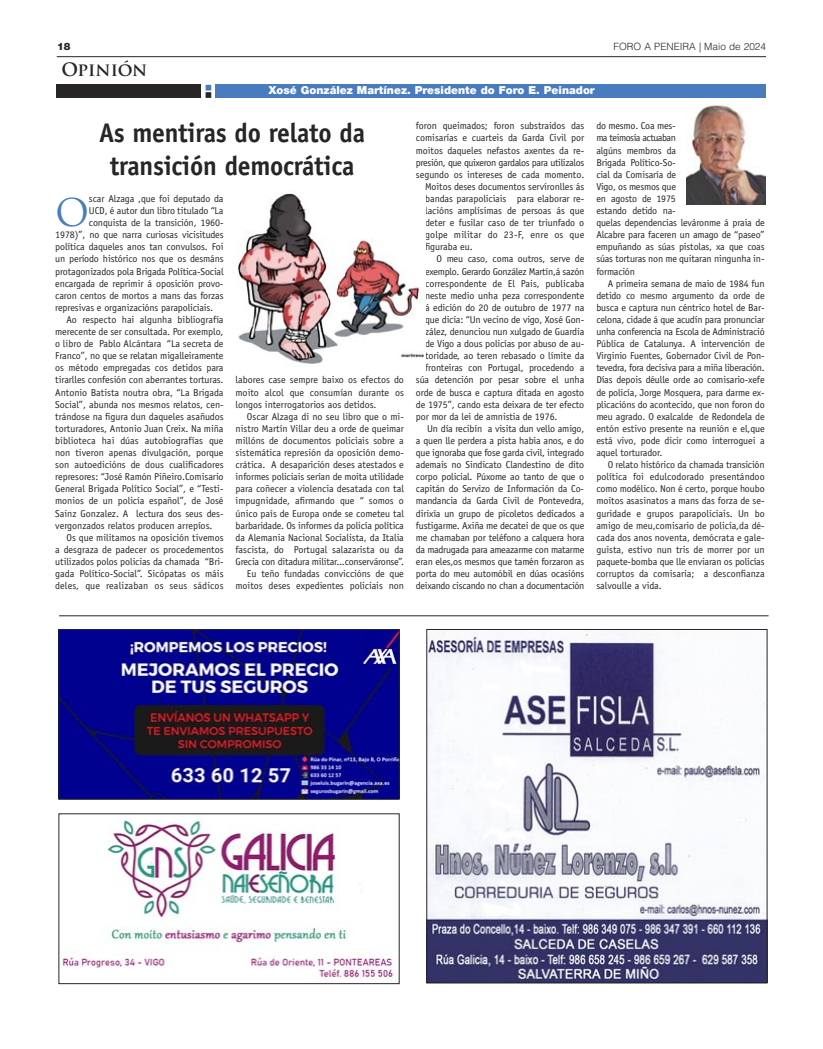
<style>
.page{position:relative;width:823px;height:1049px;background:#fff}
.page>*{position:absolute;margin:0;border:0;box-sizing:border-box;transform-origin:0 0}
.t1{font:37.2px "Trajan Pro";color:#487cbe}
.t2{font:700 27px/32.4px "Officina Sans Std";letter-spacing:-.01em;color:#272526;text-align:center;scale:.95 1}
.t3{font:700 18px "Trajan Pro";letter-spacing:-.005em;color:#272526}
.t4{font:900 11px "Helvetica Neue LT";color:#fff}
.t5{font:10px/12.1px "Officina Sans Std";letter-spacing:-.01em;color:#272526;text-align:justify}
.t6{font:10px "Officina Sans Std";letter-spacing:-.035em;color:#272526}
.t7{font:10px "Officina Sans Std";letter-spacing:.015em;color:#272526}
.t8{font:300 10px "Helvetica LT Std";color:#272526}
.t9{font:900 10px "Helvetica Neue LT";color:#272526}
</style>
<div class="page">
<hr style="left:57px;top:56px;width:708px;height:1px;background:#272526">
<div style="left:57px;top:85px;width:144px;height:13px;background:#272526"></div>
<div style="left:215px;top:85px;width:550px;height:13px;background:#487cbe"></div>
<svg style="left:205px;top:85px;width:6px;height:13px"></svg>
<img style="left:62px;top:819px;width:334px;height:163px">
<div style="left:59px;top:814px;width:340px;height:170px;border:1px solid #272526"></div>
<img style="left:686px;top:105px;width:78px;height:99px">
<img style="left:238px;top:193px;width:186px;height:171px">
<hr style="left:59px;top:615px;width:709px;height:1px;background:#272526">
<img style="left:428px;top:631px;width:336px;height:350px">
<div style="left:426px;top:629px;width:340px;height:354px;border:1px solid #272526"></div>
<img style="left:61px;top:631px;width:336px;height:166px">
<div style="left:59px;top:629px;width:340px;height:170px;border:1px solid #272526"></div>
<p class="t9" style="left:57px;top:42px;width:15px">18</p>
<p class="t8" style="left:613px;top:41px;width:154px">FORO A PENEIRA | Maio de 2024</p>
<p class="t3" style="left:62px;top:59px;width:87px">Opinión</p>
<p class="t4" style="left:268px;top:86px;width:327px">Xosé González Martínez. Presidente do Foro E. Peinador</p>
<p class="t2" style="left:99px;top:119px;width:281px">As mentiras do relato da transición democrática</p>
<p class="t5" style="left:415px;top:121px;width:170px">foron queimados; foron substraidos das</p>
<p class="t5" style="left:415px;top:133px;width:170px">comisarías e cuarteis da Garda Civil por</p>
<p class="t5" style="left:415px;top:145px;width:170px">moitos daqueles nefastos axentes da re-</p>
<p class="t6" style="left:415px;top:158px;width:170px">presión, que quixeron gardalos para utilizalos</p>
<p class="t5" style="left:415px;top:169px;width:170px">segundo os intereses de cada momento.</p>
<p class="t5" style="left:425px;top:181px;width:160px">Moitos deses documentos servíronlles ás</p>
<p class="t5" style="left:425px;top:193px;width:160px">bandas parapoliciais para elaborar re-</p>
<p class="t5" style="left:425px;top:205px;width:160px">lacións amplísimas de persoas ás que</p>
<p class="t5" style="left:425px;top:217px;width:160px">deter e fusilar caso de ter triunfado o</p>
<p class="t7" style="left:425px;top:231px;width:160px">golpe militar do 23-F, enre os que</p>
<p class="t5" style="left:425px;top:242px;width:49px">figuraba eu.</p>
<p class="t5" style="left:436px;top:254px;width:149px">O meu caso, coma outros, serve de</p>
<p class="t5" style="left:425px;top:266px;width:160px">exemplo. Gerardo González Martín,á sazón</p>
<p class="t5" style="left:425px;top:278px;width:160px">correspondente de El Pais, publicaba</p>
<p class="t5" style="left:425px;top:290px;width:160px">neste medio unha peza correspondente</p>
<p class="t5" style="left:425px;top:302px;width:160px">á edición do 20 de outubro de 1977 na</p>
<p class="t5" style="left:425px;top:314px;width:160px">que dicía: “Un vecino de vigo, Xosé Gon-</p>
<p class="t5" style="left:425px;top:326px;width:160px">zález, denunciou nun xulgado de Guardia</p>
<p class="t5" style="left:425px;top:338px;width:160px">de Vigo a dous policías por abuso de au-</p>
<p class="t5" style="left:425px;top:351px;width:160px">toridade, ao teren rebasado o límite da</p>
<p class="t5" style="left:425px;top:363px;width:160px">fronteiras con Portugal, procedendo a</p>
<p class="t5" style="left:415px;top:375px;width:170px">súa detención por pesar sobre el unha</p>
<p class="t5" style="left:415px;top:387px;width:170px">orde de busca e captura ditada en agosto</p>
<p class="t5" style="left:415px;top:399px;width:170px">de 1975”, cando esta deixara de ter efecto</p>
<p class="t5" style="left:415px;top:411px;width:143px">por mor da lei de amnistia de 1976.</p>
<p class="t5" style="left:415px;top:423px;width:170px;text-indent:11px">Un día recibín a visita dun vello amigo, a quen lle perdera a pista habia anos, e do que ignoraba que fose garda civil, integrado ademais no Sindicato Clandestino de dito corpo policial. Púxome ao tanto de que o capitán do Servizo de Información da Co&shy;mandancia da Garda Civil de Pontevedra, dirixía un grupo de picoletos dedicados a fustigarme. Axiña me decatei de que os que me chamaban por teléfono a calquera hora da madrugada para ameazarme con matarme eran eles,os mesmos que tamén forzaron as porta do meu automóbil en dúas ocasións deixando ciscando no chan a documentación</p>
<p class="t5" style="left:596px;top:121px;width:170px;text-align:left">do mesmo. Coa mes-<br>ma teimosía actuaban<br>algúns membros da<br>Brigada Político-So-<br>cial da Comisaría de<br>Vigo, os mesmos que<br>en agosto de 1975<br>estando detido na-<br>quelas dependencias leváronme á praia de<br>Alcabre para faceren un amago de “paseo” empuñando as súas pistolas, xa que coas súas torturas non me quitaran ningunha in&shy;formación</p>
<p class="t5" style="left:596px;top:278px;width:170px;text-indent:11px">A primeira semana de maio de 1984 fun detido co mesmo argumento da orde de busca e captura nun céntrico hotel de Bar&shy;celona, cidade á que acudín para pronunciar unha conferencia na Escola de Administració Pública de Catalunya. A intervención de Virginio Fuentes, Gobernador Civil de Pon&shy;tevedra, fora decisiva para a miña liberación.<br>Días depois déulle orde ao comisario-xefe de policía, Jorge Mosquera, para darme ex&shy;plicacións do acontecido, que non foron do meu agrado. O exalcalde de Redondela de entón estivo presente na reunión e el,que está vivo, pode dicir como interroguei a aquel torturador.</p>
<p class="t5" style="left:596px;top:459px;width:170px;text-indent:11px">O relato histórico da chamada transición política foi edulcodorado presentándoo como modélico. Non é certo, porque houbo moitos asasinatos a mans das forza de se&shy;guridade e grupos parapoliciais. Un bo amigo de meu,comisario de policía,da dé&shy;cada dos anos noventa, demócrata e gale&shy;guista, estivo nun tris de morrer por un paquete-bomba que lle enviaran os policías corruptos da comisaria; a desconfianza salvoulle a vida.</p>
<p class="t1" style="left:55px;top:191px;width:36px">O</p>
<p class="t5" style="left:89px;top:193px;width:136px">scar Alzaga ,que foi deputado da</p>
<p class="t5" style="left:89px;top:205px;width:136px">UCD, é autor dun libro titulado “La</p>
<p class="t5" style="left:89px;top:217px;width:136px">conquista de la transición, 1960-</p>
<p class="t5" style="left:55px;top:230px;width:170px">1978)”, no que narra curiosas vicisitudes</p>
<p class="t5" style="left:55px;top:242px;width:170px">política daqueles anos tan convulsos. Foi</p>
<p class="t5" style="left:55px;top:254px;width:170px">un período histórico nos que os desmáns</p>
<p class="t5" style="left:55px;top:266px;width:170px">protagonizados pola Brigada Política-Social</p>
<p class="t5" style="left:55px;top:278px;width:170px">encargada de reprimir á oposición provo-</p>
<p class="t5" style="left:55px;top:290px;width:170px">caron centos de mortos a mans das forzas</p>
<p class="t5" style="left:55px;top:302px;width:159px">represivas e organizacións parapoliciais.</p>
<p class="t5" style="left:55px;top:314px;width:170px;text-indent:11px">Ao respecto hai algunha bibliografía merecente de ser consultada. Por exemplo, o libro de Pablo Alcántara “La secreta de Franco”, no que se relatan migalleiramente os método empregadas cos detidos para tirarlles confesión con aberrantes torturas.<br>Antonio Batista noutra obra, “La Brigada Social”, abunda nos mesmos relatos, cen&shy;trándose na figura dun daqueles asañudos torturadores, Antonio Juan Creix. Na miña biblioteca hai dúas autobiografías que non tiveron apenas divulgación, porque son autoedicións de dous cualificadores represores: “José Ramón Piñeiro.Comisario General Brigada Político Social”, e “Testi&shy;monios de un policía español”, de José Sainz Gonzalez. A lectura dos seus des&shy;vergonzados relatos producen arrepíos.</p>
<p class="t5" style="left:55px;top:532px;width:170px;text-indent:11px">Os que militamos na oposición tivemos a desgraza de padecer os procedementos utilizados polos policias da chamada “Bri&shy;gada Político-Social”. Sicópatas os máis deles, que realizaban os seus sádicos</p>
<p class="t5" style="left:235px;top:375px;width:170px">labores case sempre baixo os efectos do moito alcol que consumían durante os longos interrogatorios aos detidos.</p>
<p class="t5" style="left:235px;top:411px;width:170px;text-indent:11px">Oscar Alzaga di no seu libro que o mi&shy;nistro Martín Villar deu a orde de queimar millóns de documentos policiais sobre a sistemática represión da oposición demo&shy;crática. A desaparición deses atestados e informes policiais serían de moita utilidade para coñecer a violencia desatada con tal impugnidade, afirmando que “ somos o único país de Europa onde se cometeu tal barbaridade. Os informes da policía política da Alemania Nacional Socialista, da Italia fascista, do Portugal salazarista ou da Grecia con ditadura militar...conserváronse”.</p>
<p class="t5" style="left:235px;top:568px;width:170px;text-align:right">Eu teño fundadas conviccións de que moitos deses expedientes policiais non</p>
</div>
